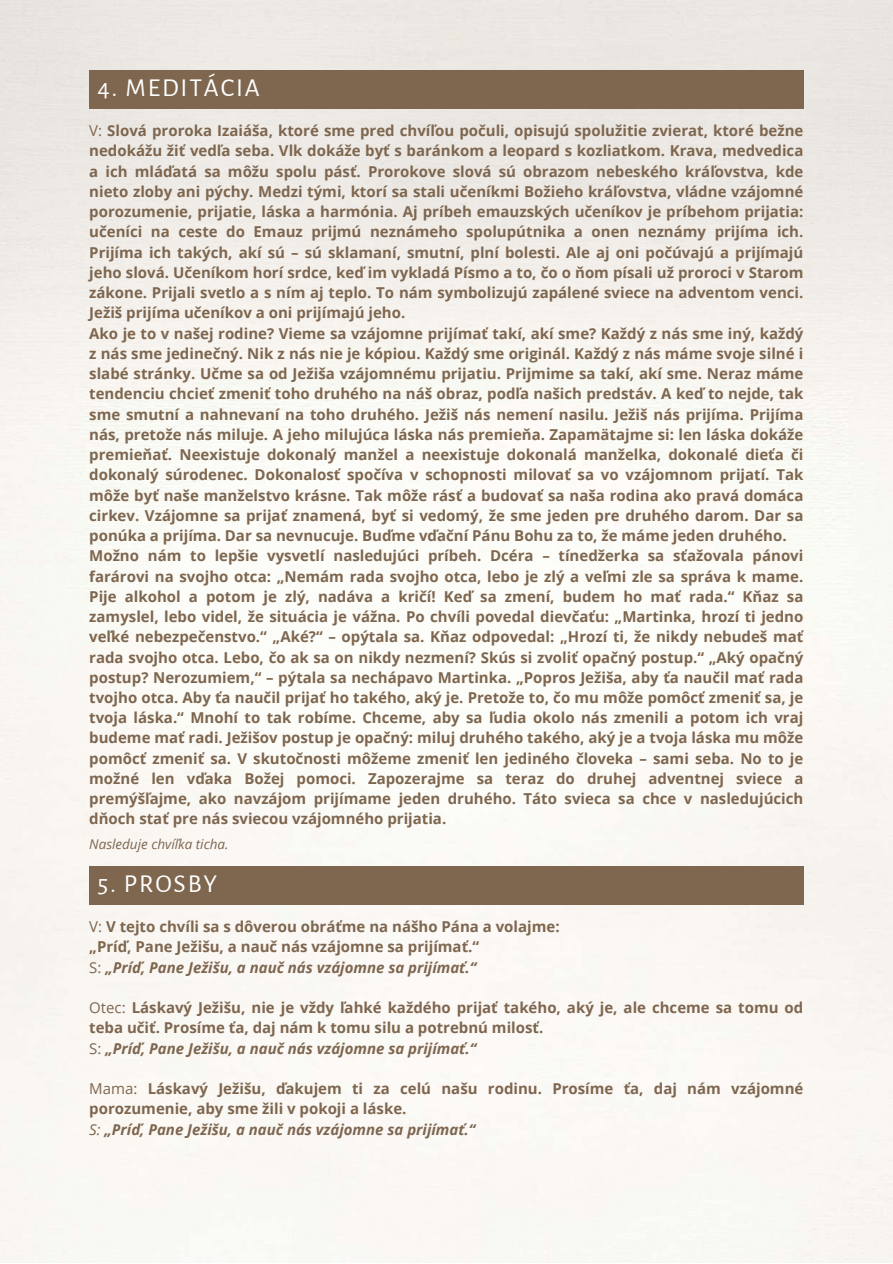
<style>
.page{position:relative;width:893px;height:1264px;background:#fff}
.page>*{position:absolute;margin:0;border:0;box-sizing:border-box;transform-origin:0 0}
.t1{font:25.95px "Alegreya Sans";letter-spacing:.07em;color:#fff}
.t2{font:700 15px/20.2px "Open Sans";color:#7e664f}
.t3{font:italic 13.5px "Open Sans";color:#7e664f}
.s1{font-weight:400}
.s2{font-style:italic}
.s3{font-weight:400;font-style:italic}
</style>
<div class="page">
<img style="left:0;top:0;width:892px;height:1262px">
<div style="left:89px;top:70px;width:714px;height:38px;background:#7e664f"></div>
<div style="left:89px;top:866px;width:714px;height:38px;background:#7e664f"></div>
<h1 class="t1" style="left:97px;top:75px;width:164px">4. MEDITÁCIA</h1>
<p class="t2" style="left:89px;top:120px;width:715px"><span class="s1">V:</span> Slová proroka Izaiáša, ktoré sme pred chvíľou počuli, opisujú spolužitie zvierat, ktoré bežne nedokážu žiť vedľa seba. Vlk dokáže byť s baránkom a leopard s kozliatkom. Krava, medvedica a ich mláďatá sa môžu spolu pásť. Prorokove slová sú obrazom nebeského kráľovstva, kde nieto zloby ani pýchy. Medzi tými, ktorí sa stali učeníkmi Božieho kráľovstva, vládne vzájomné porozumenie, prijatie, láska a harmónia. Aj príbeh emauzských učeníkov je príbehom prijatia: učeníci na ceste do Emauz prijmú neznámeho spolupútnika a onen neznámy prijíma ich.<br>Prijíma ich takých, akí sú – sú sklamaní, smutní, plní bolesti. Ale aj oni počúvajú a prijímajú jeho slová. Učeníkom horí srdce, keď im vykladá Písmo a to, čo o ňom písali už proroci v Starom zákone. Prijali svetlo a s ním aj teplo. To nám symbolizujú zapálené sviece na adventom venci.<br>Ježiš prijíma učeníkov a oni prijímajú jeho.<br>Ako je to v našej rodine? Vieme sa vzájomne prijímať takí, akí sme? Každý z nás sme iný, každý z nás sme jedinečný. Nik z nás nie je kópiou. Každý sme originál. Každý z nás máme svoje silné i slabé stránky. Učme sa od Ježiša vzájomnému prijatiu. Prijmime sa takí, akí sme. Neraz máme tendenciu chcieť zmeniť toho druhého na náš obraz, podľa našich predstáv. A keď to nejde, tak sme smutní a nahnevaní na toho druhého. Ježiš nás nemení nasilu. Ježiš nás prijíma. Prijíma nás, pretože nás miluje. A jeho milujúca láska nás premieňa. Zapamätajme si: len láska dokáže premieňať. Neexistuje dokonalý manžel a neexistuje dokonalá manželka, dokonalé dieťa či dokonalý súrodenec. Dokonalosť spočíva v schopnosti milovať sa vo vzájomnom prijatí. Tak môže byť naše manželstvo krásne. Tak môže rásť a budovať sa naša rodina ako pravá domáca cirkev. Vzájomne sa prijať znamená, byť si vedomý, že sme jeden pre druhého darom. Dar sa ponúka a prijíma. Dar sa nevnucuje. Buďme vďační Pánu Bohu za to, že máme jeden druhého.<br>Možno nám to lepšie vysvetlí nasledujúci príbeh. Dcéra – tínedžerka sa sťažovala pánovi farárovi na svojho otca: „Nemám rada svojho otca, lebo je zlý a veľmi zle sa správa k mame.<br>Pije alkohol a potom je zlý, nadáva a kričí! Keď sa zmení, budem ho mať rada.“ Kňaz sa zamyslel, lebo videl, že situácia je vážna. Po chvíli povedal dievčaťu: „Martinka, hrozí ti jedno veľké nebezpečenstvo.“ „Aké?“ – opýtala sa. Kňaz odpovedal: „Hrozí ti, že nikdy nebudeš mať rada svojho otca. Lebo, čo ak sa on nikdy nezmení? Skús si zvoliť opačný postup.“ „Aký opačný postup? Nerozumiem,“ – pýtala sa nechápavo Martinka. „Popros Ježiša, aby ťa naučil mať rada tvojho otca. Aby ťa naučil prijať ho takého, aký je. Pretože to, čo mu môže pomôcť zmeniť sa, je tvoja láska.“ Mnohí to tak robíme. Chceme, aby sa ľudia okolo nás zmenili a potom ich vraj budeme mať radi. Ježišov postup je opačný: miluj druhého takého, aký je a tvoja láska mu môže pomôcť zmeniť sa. V skutočnosti môžeme zmeniť len jediného človeka – sami seba. No to je možné len vďaka Božej pomoci. Zapozerajme sa teraz do druhej adventnej sviece a premýšľajme, ako navzájom prijímame jeden druhého. Táto svieca sa chce v nasledujúcich dňoch stať pre nás sviecou vzájomného prijatia.</p>
<p class="t3" style="left:89px;top:835px;width:141px">Nasleduje chvíľka ticha.</p>
<h1 class="t1" style="left:97px;top:871px;width:121px">5. PROSBY</h1>
<p class="t2" style="left:89px;top:916px;width:472px"><span class="s1">V:</span> V tejto chvíli sa s dôverou obráťme na nášho Pána a volajme: „Príď, Pane Ježišu, a nauč nás vzájomne sa prijímať.“<br><span class="s1">S:</span> <span class="s2">„Príď, Pane Ježišu, a nauč nás vzájomne sa prijímať.“</span></p>
<p class="t2" style="left:89px;top:997px;width:715px"><span class="s1">Otec:</span> Láskavý Ježišu, nie je vždy ľahké každého prijať takého, aký je, ale chceme sa tomu od teba učiť. Prosíme ťa, daj nám k tomu silu a potrebnú milosť.<br><span class="s1">S:</span> <span class="s2">„Príď, Pane Ježišu, a nauč nás vzájomne sa prijímať.“</span></p>
<p class="t2" style="left:89px;top:1078px;width:715px"><span class="s1">Mama:</span> Láskavý Ježišu, ďakujem ti za celú našu rodinu. Prosíme ťa, daj nám vzájomné porozumenie, aby sme žili v pokoji a láske.<br><span class="s3">S:</span> <span class="s2">„Príď, Pane Ježišu, a nauč nás vzájomne sa prijímať.“</span></p>
</div>
